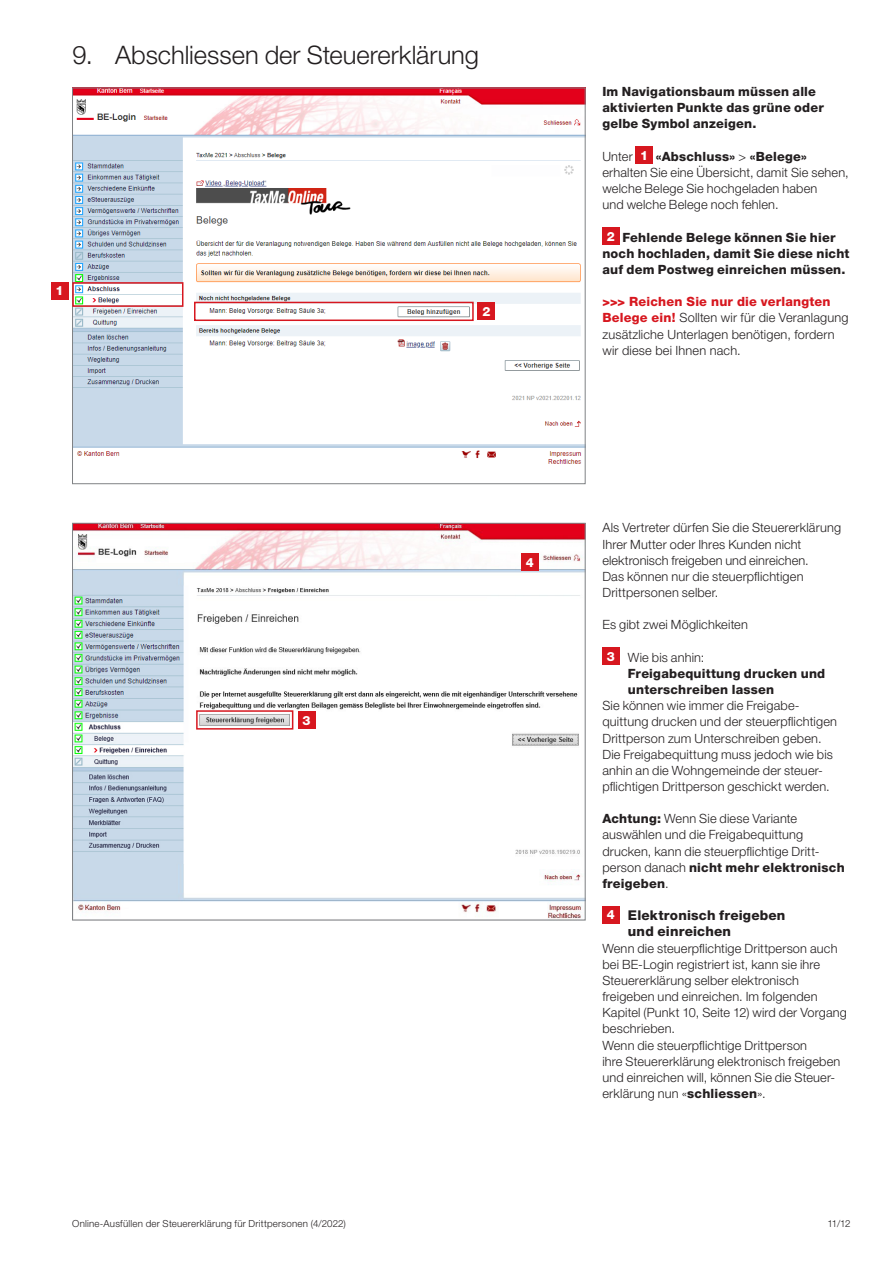
<style>
.page{position:relative;width:893px;height:1263px;background:#fff}
.page>*{position:absolute;margin:0;border:0;box-sizing:border-box;transform-origin:0 0}
.UT1{font:300 25.5px "Helvetica Neue LT Std";color:#231f20}
.UT2{font:800 13.5px/16.2px "Helvetica Neue LT Std";letter-spacing:.015em;color:#231f20}
.GT{font:300 12.75px/16.2px "Helvetica Neue LT Std";letter-spacing:.015em;color:#231f20}
.GT-2{font:800 12.75px/16.2px "Helvetica Neue LT Std";letter-spacing:.015em;color:#231f20}
.Lauftext_8_5pt_Flatt{font:300 12.75px/16.2px "Helvetica Neue LT Std";letter-spacing:.015em;color:#231f20}
.GT-3{font:800 12.75px "Helvetica Neue LT Std";color:#fff}
.t1{font:300 9.75px "Helvetica Neue LT Std";letter-spacing:.02em;color:#231f20}
.s1{font-weight:800}
.s2{font-weight:800;color:#d7171f}
.s3{font-weight:300}
</style>
<div class="page">
<img style="left:74px;top:90px;width:509px;height:374px">
<img style="left:74px;top:525px;width:509px;height:393px">
<div style="left:636px;top:147px;width:17px;height:17px;background:#d7171f"></div>
<div style="left:602px;top:228px;width:17px;height:17px;background:#d7171f"></div>
<div style="left:194px;top:302px;width:280px;height:19px;border:2px solid #d7171f"></div>
<div style="left:602px;top:648px;width:17px;height:17px;background:#d7171f"></div>
<div style="left:602px;top:906px;width:17px;height:17px;background:#d7171f"></div>
<div style="left:521px;top:554px;width:17px;height:17px;background:#d7171f"></div>
<div style="left:298px;top:712px;width:17px;height:17px;background:#d7171f"></div>
<div style="left:72px;top:282px;width:111px;height:25px;border:2px solid #d7171f"></div>
<div style="left:51px;top:282px;width:17px;height:17px;background:#d7171f"></div>
<div style="left:478px;top:303px;width:17px;height:17px;background:#d7171f"></div>
<div style="left:196px;top:710px;width:97px;height:20px;border:2px solid #d7171f"></div>
<h2 class="UT1" style="left:73px;top:39px;width:408px">9. Abschliessen der Steuererklärung</h2>
<p class="GT-3" style="left:56px;top:283px;width:10px">1</p>
<p class="GT-3" style="left:482px;top:304px;width:10px">2</p>
<p class="GT-2" style="left:602px;top:83px;width:223px">Im Navigationsbaum müssen alle aktivierten Punkte das grüne oder gelbe Symbol anzeigen.</p>
<p class="GT" style="left:602px;top:148px;width:32px">Unter</p>
<p class="GT-3" style="left:640px;top:148px;width:10px">1</p>
<p class="GT" style="left:602px;top:148px;width:248px;text-indent:53px"><span class="s1">«Abschluss»</span> &gt; <span class="s1">«Belege» </span>erhalten Sie eine Übersicht, damit Sie sehen, welche Belege Sie hochgeladen haben<br>und welche Belege noch fehlen.</p>
<p class="GT-3" style="left:607px;top:228px;width:10px">2</p>
<p class="GT-2" style="left:602px;top:229px;width:249px;text-align:center">Fehlende Belege können Sie hier noch hochladen, damit Sie diese nicht auf dem Postweg einreichen müssen.</p>
<p class="Lauftext_8_5pt_Flatt" style="left:602px;top:293px;width:247px"><span class="s2">&gt;&gt;&gt; Reichen Sie nur die verlangten Belege ein!</span> Sollten wir für die Veranlagung zusätzliche Unterlagen benötigen, fordern wir diese bei Ihnen nach.</p>
<p class="GT-3" style="left:303px;top:712px;width:10px">3</p>
<p class="GT-3" style="left:526px;top:555px;width:10px">4</p>
<p class="GT" style="left:602px;top:519px;width:240px">Als Vertreter dürfen Sie die Steuererklärung Ihrer Mutter oder Ihres Kunden nicht elektronisch freigeben und einreichen.<br>Das können nur die steuerpflichtigen Drittpersonen selber.</p>
<p class="GT" style="left:602px;top:616px;width:147px">Es gibt zwei Möglichkeiten</p>
<p class="GT-3" style="left:607px;top:649px;width:10px">3</p>
<p class="GT-2" style="left:628px;top:649px;width:199px"><span class="s3">Wie bis anhin:<br></span>Freigabequittung drucken und unterschreiben lassen</p>
<p class="GT" style="left:602px;top:697px;width:236px">Sie können wie immer die Freigabe&shy;quittung drucken und der steuerpflichtigen Drittperson zum Unterschreiben geben.<br>Die Freigabequittung muss jedoch wie bis anhin an die Wohngemeinde der steuer&shy;pflichtigen Drittperson geschickt werden.</p>
<p class="GT" style="left:602px;top:810px;width:244px"><span class="s1">Achtung:</span> Wenn Sie diese Variante auswählen und die Freigabequittung drucken, kann die steuerpflichtige Dritt&shy;person danach <span class="s1">nicht mehr elektronisch freigeben</span>.</p>
<p class="GT-3" style="left:607px;top:907px;width:10px">4</p>
<h3 class="UT2" style="left:628px;top:907px;width:159px">Elektronisch freigeben und einreichen</h3>
<p class="GT" style="left:602px;top:940px;width:246px">Wenn die steuerpflichtige Drittperson auch bei BE-Login registriert ist, kann sie ihre Steuererklärung selber elektronisch freigeben und einreichen. Im folgenden Kapitel (Punkt 10, Seite 12) wird der Vorgang beschrieben.</p>
<p class="GT" style="left:602px;top:1037px;width:240px">Wenn die steuerpflichtige Drittperson<br>ihre Steuererklärung elektronisch freigeben und einreichen will, können Sie die Steuer&shy;erklärung nun «<span class="s1">schliessen</span>».</p>
<p class="t1" style="left:72px;top:1218px;width:275px">Online-Ausfüllen der Steuererklärung für Drittpersonen (4/2022)</p>
<p class="t1" style="left:827px;top:1218px;width:25px">11/12</p>
</div>
